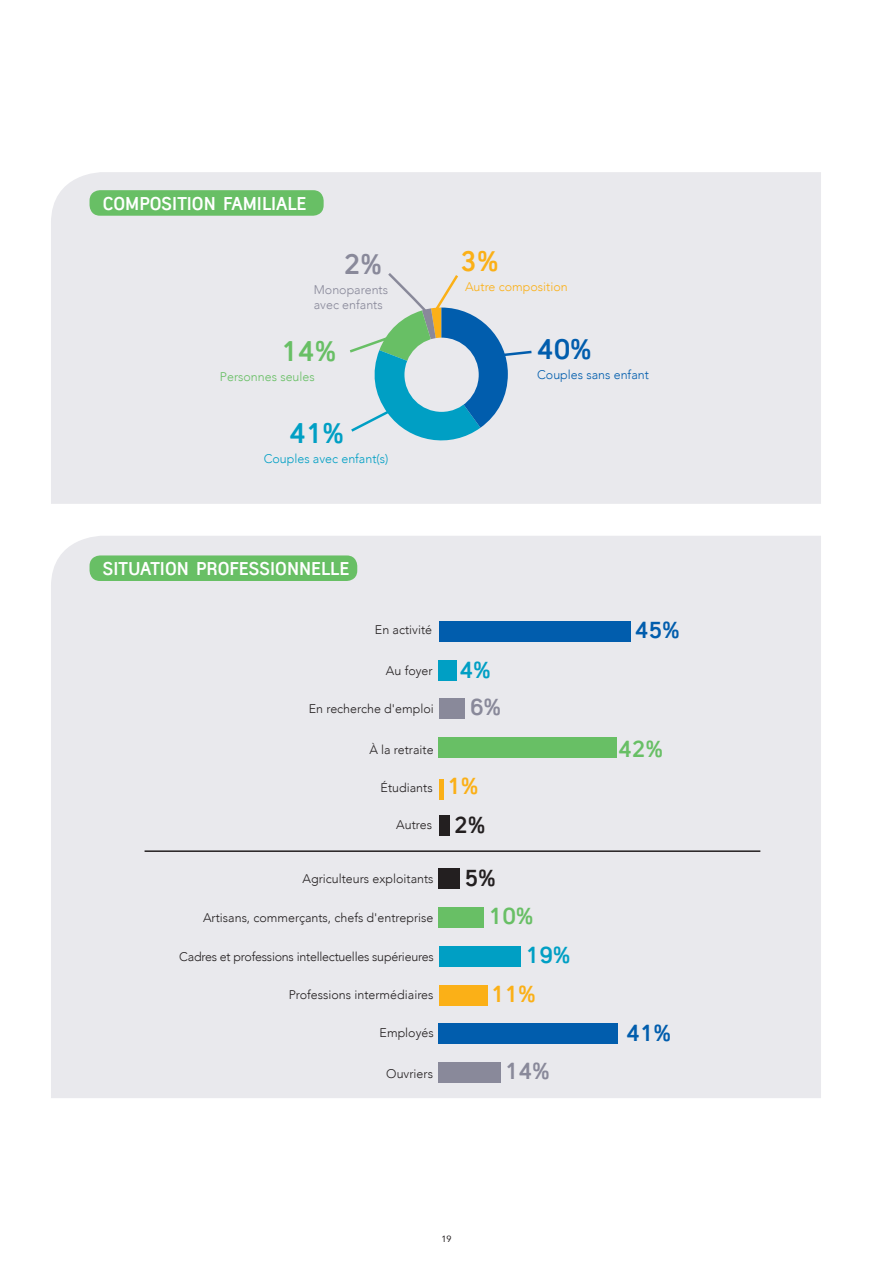
<style>
.page{position:relative;width:895px;height:1263px;background:#fff}
.page>*{position:absolute;margin:0;border:0;box-sizing:border-box;transform-origin:0 0}
.t1{font:700 27.45px "Antagometrica BT";color:#68bf65}
.t2{font:700 27.45px "Antagometrica BT";color:#009fc4}
.t3{font:700 27.45px "Antagometrica BT";color:#015dad}
.t4{font:700 27.45px "Antagometrica BT";color:#89899a}
.t5{font:700 27.45px "Antagometrica BT";color:#fbb017}
.t6{font:700 22.5px "Antagometrica BT";color:#68bf65}
.t7{font:700 22.5px "Antagometrica BT";color:#015dad}
.t8{font:700 22.5px "Antagometrica BT";color:#89899a}
.t9{font:700 22.5px "Antagometrica BT";color:#009fc4}
.t10{font:700 22.5px "Antagometrica BT";color:#fbb017}
.t11{font:700 22.5px "Antagometrica BT";color:#231f20}
.t12{font:700 18px "Antagometrica BT";color:#fff}
.t13{font:300 12.45px "Avenir";color:#231f20}
.t14{font:300 12.45px "Avenir";letter-spacing:-.02em;color:#231f20}
.t15{font:300 12.45px "Avenir";color:#89899a}
.t16{font:300 12.45px "Avenir";color:#009fc4}
.t17{font:300 12.45px "Avenir";color:#015dad}
.t18{font:300 12.45px "Avenir";color:#fbb017}
.t19{font:300 12.45px "Avenir";color:#68bf65}
.t20{font:9px "Avenir";color:#231f20}
.s1{font-family:"Antagometrica BT";font-weight:700;font-size:22.5px;color:#009fc4}
.s2{font-family:"Antagometrica BT";font-weight:700;font-size:22.5px;color:#fbb017}
.s3{font-family:"Antagometrica BT";font-weight:700;font-size:22.5px}
</style>
<div class="page">
<div style="left:51px;top:172px;width:770px;height:332px;background:#e9e9ed"></div>
<div style="left:51px;top:536px;width:770px;height:562px;background:#e9e9ed"></div>
<svg style="left:347px;top:271px;width:187px;height:178px;background:#abccd7"></svg>
<div style="left:89px;top:190px;width:234px;height:26px;background:#68bf65;border-radius:10px"></div>
<div style="left:89px;top:555px;width:268px;height:26px;background:#68bf65;border-radius:10px"></div>
<div style="left:438px;top:868px;width:22px;height:21px;background:#231f20"></div>
<div style="left:439px;top:907px;width:45px;height:20px;background:#68bf65"></div>
<div style="left:439px;top:946px;width:82px;height:20px;background:#009fc4"></div>
<div style="left:439px;top:985px;width:48px;height:20px;background:#fbb017"></div>
<div style="left:438px;top:1024px;width:180px;height:20px;background:#015dad"></div>
<div style="left:438px;top:1062px;width:62px;height:21px;background:#89899a"></div>
<div style="left:439px;top:621px;width:191px;height:20px;background:#015dad"></div>
<div style="left:439px;top:660px;width:18px;height:20px;background:#009fc4"></div>
<div style="left:439px;top:699px;width:25px;height:20px;background:#89899a"></div>
<div style="left:439px;top:738px;width:178px;height:20px;background:#68bf65"></div>
<hr style="left:439px;top:779px;width:4px;height:20px;background:#fbb017">
<div style="left:439px;top:815px;width:10px;height:20px;background:#231f20"></div>
<hr style="left:144px;top:850px;width:616px;height:2px;background:#231f20">
<h3 class="t12" style="left:103px;top:193px;width:205px">COMPOSITION FAMILIALE</h3>
<h1 class="t4" style="left:344px;top:248px;width:39px">2%</h1>
<h1 class="t5" style="left:460px;top:244px;width:39px">3%</h1>
<p class="t15" style="left:314px;top:283px;width:76px">Monoparents</p>
<p class="t18" style="left:465px;top:279px;width:104px">Autre composition</p>
<p class="t15" style="left:314px;top:298px;width:70px">avec enfants</p>
<h1 class="t1" style="left:281px;top:334px;width:56px">14%</h1>
<p class="t19" style="left:220px;top:369px;width:96px">Personnes seules</p>
<h1 class="t2" style="left:289px;top:416px;width:56px">41%</h1>
<p class="t16" style="left:264px;top:451px;width:126px">Couples avec enfant(s)</p>
<h3 class="t12" style="left:103px;top:558px;width:248px">SITUATION PROFESSIONNELLE</h3>
<h1 class="t3" style="left:537px;top:332px;width:56px">40%</h1>
<p class="t17" style="left:537px;top:367px;width:113px">Couples sans enfant</p>
<p class="t13" style="left:375px;top:623px;width:59px">En activité</p>
<h2 class="t7" style="left:635px;top:617px;width:46px">45%</h2>
<p class="t13" style="left:386px;top:663px;width:106px">Au foyer <span class="s1">4%</span></p>
<p class="t13" style="left:309px;top:701px;width:126px">En recherche d'emploi</p>
<h2 class="t8" style="left:470px;top:693px;width:32px">6%</h2>
<p class="t13" style="left:369px;top:742px;width:66px">À la retraite</p>
<h2 class="t6" style="left:618px;top:735px;width:46px">42%</h2>
<p class="t13" style="left:380px;top:780px;width:99px">Étudiants <span class="s2">1%</span></p>
<p class="t13" style="left:396px;top:817px;width:90px">Autres <span class="s3">2%</span></p>
<p class="t13" style="left:302px;top:871px;width:133px">Agriculteurs exploitants</p>
<h2 class="t11" style="left:465px;top:864px;width:32px">5%</h2>
<p class="t13" style="left:203px;top:910px;width:232px">Artisans, commerçants, chefs d'entreprise</p>
<h2 class="t6" style="left:488px;top:902px;width:46px">10%</h2>
<p class="t14" style="left:179px;top:949px;width:256px">Cadres et professions intellectuelles supérieures</p>
<h2 class="t9" style="left:525px;top:941px;width:46px">19%</h2>
<p class="t13" style="left:289px;top:987px;width:146px">Professions intermédiaires</p>
<h2 class="t10" style="left:491px;top:980px;width:46px">11%</h2>
<p class="t13" style="left:379px;top:1025px;width:56px">Employés</p>
<h2 class="t7" style="left:626px;top:1019px;width:46px">41%</h2>
<p class="t13" style="left:386px;top:1066px;width:48px">Ouvriers</p>
<h2 class="t8" style="left:505px;top:1057px;width:46px">14%</h2>
<p class="t20" style="left:441px;top:1232px;width:12px">19</p>
</div>
